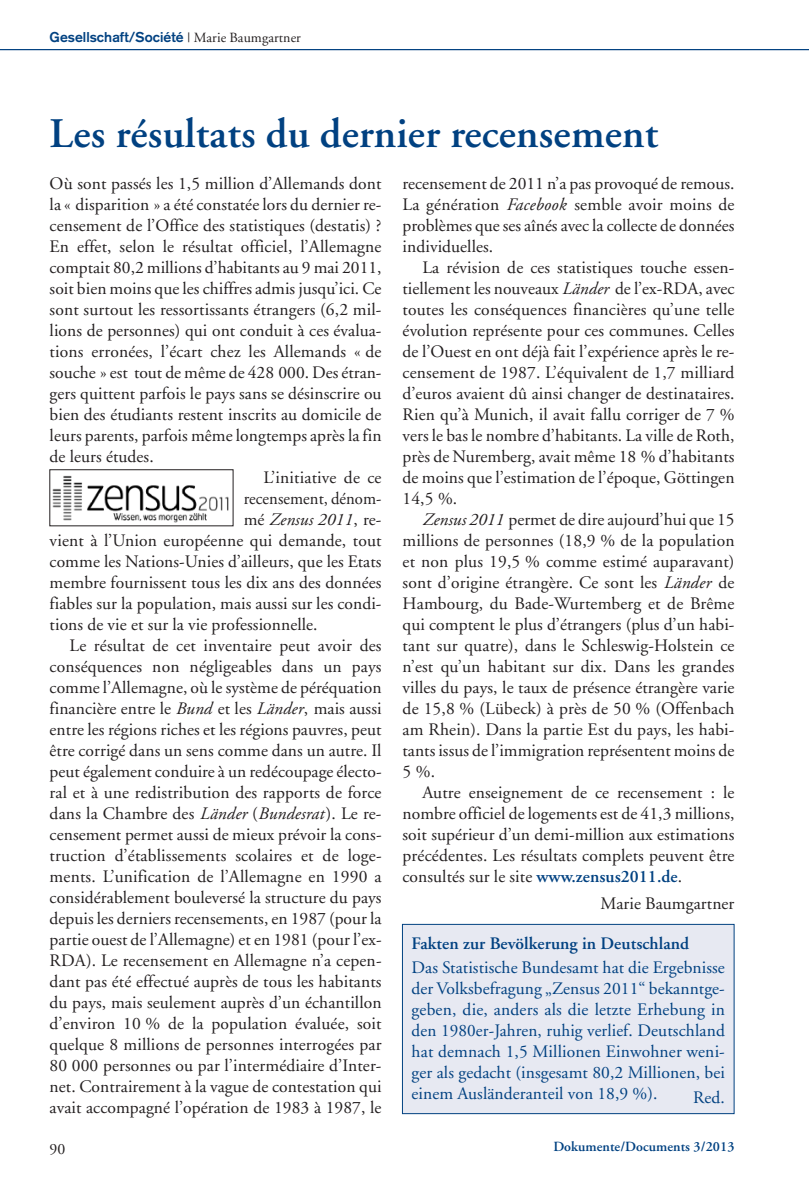
<style>
.page{position:relative;width:809px;height:1191px;background:#fff}
.page>*{position:absolute;margin:0;border:0;box-sizing:border-box;transform-origin:0 0}
.t1{font:600 42px "Adobe Garamond";letter-spacing:.005em;color:#014181}
.t2{font:17.5px/21px "Adobe Garamond";letter-spacing:.005em;color:#231f20;text-align:justify}
.t3{font:17.5px/21px "Adobe Garamond";letter-spacing:.005em;color:#014181;text-align:justify}
.t4{font:600 17.5px "Adobe Garamond";letter-spacing:.005em;color:#014181}
.t5{font:17.5px "Adobe Garamond";letter-spacing:.005em;color:#231f20;scale:.95 1}
.t6{font:italic 17.5px "Adobe Garamond";letter-spacing:.005em;color:#231f20}
.t7{font:15.75px "Adobe Garamond";color:#231f20}
.t8{font:700 14px "Akzidenz Grotesk";letter-spacing:.005em;color:#014181}
.t9{font:600 14px "Adobe Garamond";letter-spacing:.005em;color:#014181}
.s1{font-family:"Adobe Garamond";font-weight:400;color:#231f20}
.s2{font-style:normal}
.s3{font-style:italic}
.s4{font-weight:600;color:#014181}
</style>
<div class="page">
<hr style="left:0;top:49px;width:809px;height:1px;background:#014181">
<div style="left:403px;top:924px;width:330px;height:189px;background:#e7e9f2"></div>
<div style="left:402px;top:924px;width:332px;height:190px;border:1px solid #014181"></div>
<img style="left:52px;top:475px;width:177px;height:48px">
<div style="left:50px;top:469px;width:183px;height:57px;border:1px solid #231f20"></div>
<p class="t8" style="left:50px;top:32px;width:253px">Gesellschaft/Société <span class="s1">| Marie Baumgartner</span></p>
<h1 class="t1" style="left:50px;top:117px;width:610px">Les résultats du dernier recensement</h1>
<p class="t2" style="left:50px;top:174px;width:333px">Où sont passés les 1,5 million d’Allemands dont</p>
<p class="t2" style="left:50px;top:195px;width:333px">la « disparition » a été constatée lors du dernier re-</p>
<p class="t2" style="left:50px;top:216px;width:333px">censement de l’Office des statistiques (destatis) ?</p>
<p class="t2" style="left:50px;top:237px;width:333px">En effet, selon le résultat officiel, l’Allemagne</p>
<p class="t2" style="left:50px;top:258px;width:333px">comptait 80,2 millions d’habitants au 9 mai 2011,</p>
<p class="t2" style="left:50px;top:279px;width:333px">soit bien moins que les chiffres admis jusqu’ici. Ce</p>
<p class="t2" style="left:50px;top:300px;width:333px">sont surtout les ressortissants étrangers (6,2 mil-</p>
<p class="t2" style="left:50px;top:321px;width:333px">lions de personnes) qui ont conduit à ces évalua-</p>
<p class="t2" style="left:50px;top:342px;width:333px">tions erronées, l’écart chez les Allemands « de</p>
<p class="t2" style="left:50px;top:363px;width:333px">souche » est tout de même de 428 000. Des étran-</p>
<p class="t2" style="left:50px;top:384px;width:333px">gers quittent parfois le pays sans se désinscrire ou</p>
<p class="t2" style="left:50px;top:405px;width:333px">bien des étudiants restent inscrits au domicile de</p>
<p class="t2" style="left:50px;top:426px;width:333px">leurs parents, parfois même longtemps après la fin</p>
<p class="t2" style="left:50px;top:447px;width:106px">de leurs études.</p>
<p class="t2" style="left:263px;top:468px;width:119px">L’initiative de ce</p>
<p class="t5" style="left:244px;top:491px;width:146px">recensement, dénom-</p>
<p class="t6" style="left:244px;top:512px;width:139px"><span class="s2">mé</span> Zensus 2011<span class="s2">, re-</span></p>
<p class="t2" style="left:50px;top:531px;width:333px">vient à l’Union européenne qui demande, tout</p>
<p class="t2" style="left:50px;top:552px;width:333px">comme les Nations-Unies d’ailleurs, que les Etats</p>
<p class="t2" style="left:50px;top:573px;width:333px">membre fournissent tous les dix ans des données</p>
<p class="t2" style="left:50px;top:594px;width:333px">fiables sur la population, mais aussi sur les condi-</p>
<p class="t2" style="left:50px;top:615px;width:269px">tions de vie et sur la vie professionnelle.</p>
<p class="t2" style="left:69px;top:636px;width:313px">Le résultat de cet inventaire peut avoir des</p>
<p class="t2" style="left:50px;top:657px;width:333px">conséquences non négligeables dans un pays</p>
<p class="t2" style="left:50px;top:678px;width:333px">comme l’Allemagne, où le système de péréquation</p>
<p class="t2" style="left:50px;top:699px;width:333px">financière entre le <span class="s3">Bund</span> et les <span class="s3">Länder</span>, mais aussi</p>
<p class="t2" style="left:50px;top:720px;width:333px">entre les régions riches et les régions pauvres, peut</p>
<p class="t2" style="left:50px;top:741px;width:333px">être corrigé dans un sens comme dans un autre. Il</p>
<p class="t2" style="left:50px;top:762px;width:333px">peut également conduire à un redécoupage électo-</p>
<p class="t2" style="left:50px;top:783px;width:333px">ral et à une redistribution des rapports de force</p>
<p class="t2" style="left:50px;top:804px;width:333px">dans la Chambre des <span class="s3">Länder</span> (<span class="s3">Bundesrat</span>). Le re-</p>
<p class="t2" style="left:50px;top:825px;width:333px">censement permet aussi de mieux prévoir la cons-</p>
<p class="t2" style="left:50px;top:846px;width:333px">truction d’établissements scolaires et de loge-</p>
<p class="t2" style="left:50px;top:867px;width:333px">ments. L’unification de l’Allemagne en 1990 a</p>
<p class="t2" style="left:50px;top:888px;width:333px">considérablement bouleversé la structure du pays</p>
<p class="t2" style="left:50px;top:909px;width:333px">depuis les derniers recensements, en 1987 (pour la</p>
<p class="t2" style="left:50px;top:930px;width:333px">partie ouest de l’Allemagne) et en 1981 (pour l’ex-</p>
<p class="t2" style="left:50px;top:951px;width:333px">RDA). Le recensement en Allemagne n’a cepen-</p>
<p class="t2" style="left:50px;top:972px;width:333px">dant pas été effectué auprès de tous les habitants</p>
<p class="t2" style="left:50px;top:993px;width:333px">du pays, mais seulement auprès d’un échantillon</p>
<p class="t2" style="left:50px;top:1014px;width:333px">d’environ 10 % de la population évaluée, soit</p>
<p class="t2" style="left:50px;top:1035px;width:333px">quelque 8 millions de personnes interrogées par</p>
<p class="t2" style="left:50px;top:1056px;width:333px">80 000 personnes ou par l’intermédiaire d’Inter-</p>
<p class="t2" style="left:50px;top:1077px;width:333px">net. Contrairement à la vague de contestation qui</p>
<p class="t2" style="left:50px;top:1098px;width:333px">avait accompagné l’opération de 1983 à 1987, le</p>
<p class="t2" style="left:402px;top:174px;width:333px">recensement de 2011 n’a pas provoqué de remous.<br>La génération <span class="s3">Facebook</span> semble avoir moins de problèmes que ses aînés avec la collecte de données individuelles.</p>
<p class="t2" style="left:402px;top:258px;width:333px;text-indent:20px">La révision de ces statistiques touche essen&shy;tiellement les nouveaux <span class="s3">Länder</span> de l’ex-RDA, avec toutes les conséquences financières qu’une telle évolution représente pour ces communes. Celles de l’Ouest en ont déjà fait l’expérience après le re&shy;censement de 1987. L’équivalent de 1,7 milliard d’euros avaient dû ainsi changer de destinataires.<br>Rien qu’à Munich, il avait fallu corriger de 7 % vers le bas le nombre d’habitants. La ville de Roth, près de Nuremberg, avait même 18 % d’habitants de moins que l’estimation de l’époque, Göttingen 14,5 %.</p>
<p class="t2" style="left:402px;top:510px;width:333px;text-indent:20px"><span class="s3">Zensus 2011</span> permet de dire aujourd’hui que 15 millions de personnes (18,9 % de la population et non plus 19,5 % comme estimé auparavant) sont d’origine étrangère. Ce sont les <span class="s3">Länder</span> de Hambourg, du Bade-Wurtemberg et de Brême qui comptent le plus d’étrangers (plus d’un habi&shy;tant sur quatre), dans le Schleswig-Holstein ce n’est qu’un habitant sur dix. Dans les grandes villes du pays, le taux de présence étrangère varie de 15,8 % (Lübeck) à près de 50 % (Offenbach am Rhein). Dans la partie Est du pays, les habi&shy;tants issus de l’immigration représentent moins de 5 %.</p>
<p class="t2" style="left:402px;top:783px;width:333px;text-indent:20px">Autre enseignement de ce recensement : le nombre officiel de logements est de 41,3 millions, soit supérieur d’un demi-million aux estimations précédentes. Les résultats complets peuvent être consultés sur le site <span class="s4">www.zensus2011.de</span>.</p>
<p class="t2" style="left:600px;top:894px;width:135px">Marie Baumgartner</p>
<p class="t4" style="left:411px;top:936px;width:279px">Fakten zur Bevölkerung in Deutschland</p>
<p class="t3" style="left:411px;top:958px;width:315px">Das Statistische Bundesamt hat die Ergebnisse der Volksbefragung „Zensus 2011“ bekanntge&shy;geben, die, anders als die letzte Erhebung in den 1980er-Jahren, ruhig verlief. Deutschland hat demnach 1,5 Millionen Einwohner weni&shy;ger als gedacht (insgesamt 80,2 Millionen, bei einem Ausländeranteil von 18,9 %).</p>
<p class="t3" style="left:693px;top:1088px;width:33px">Red.</p>
<p class="t7" style="left:50px;top:1142px;width:17px">90</p>
<p class="t9" style="left:553px;top:1141px;width:183px">Dokumente/Documents 3/2013</p>
</div>
